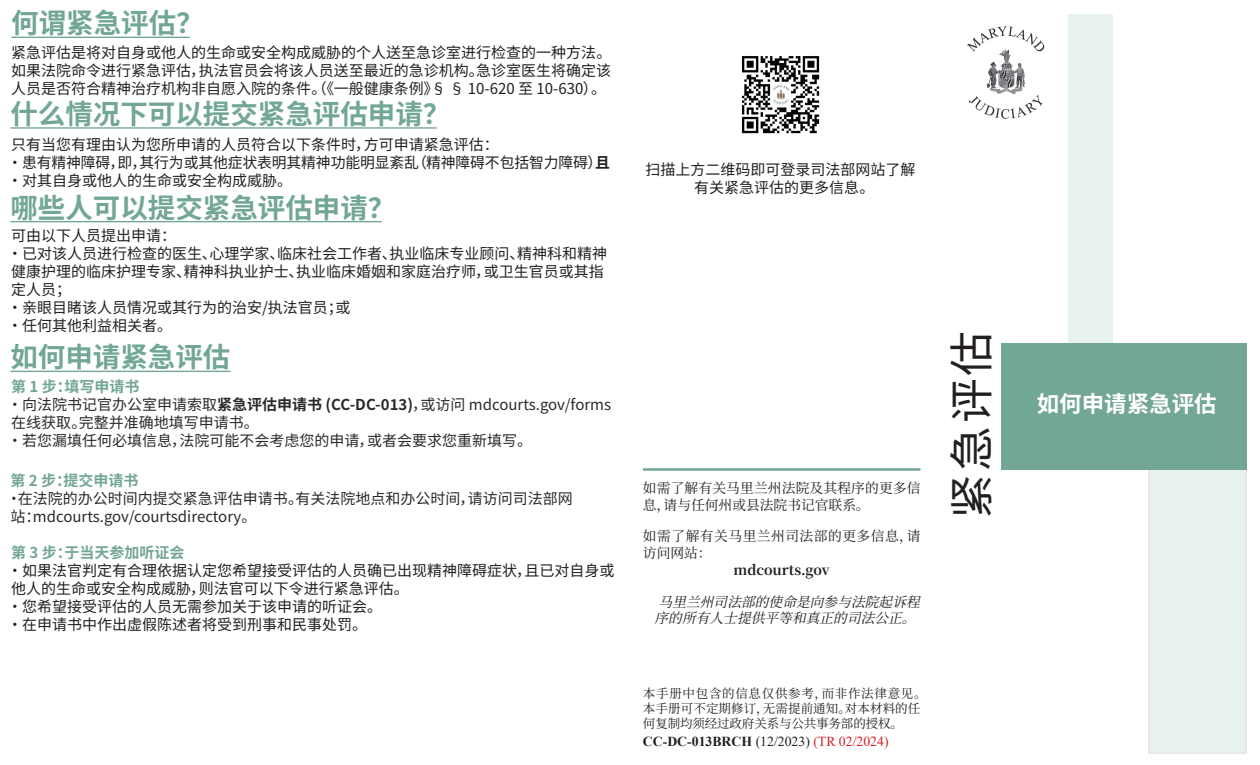
<style>
.page{position:relative;width:1260px;height:765px;background:#fff}
.page>*{position:absolute;margin:0;border:0;box-sizing:border-box;transform-origin:0 0}
.t1{font:45px "Source Han Sans CN";color:#231f20}
.t2{font:700 27.5px "Source Han Sans CN";color:#72a794}
.Body{font:700 22.5px "Source Han Sans CN";color:#fff}
.t3{font:15px/18px "Source Han Sans CN";color:#231f20}
.t4{font:15px/18px "Source Han Sans CN";color:#2b292a}
.t5{font:700 15px "Source Han Sans CN";color:#72a794}
.Body_text{font:italic 13.75px/16.5px "Source Han Serif SC";color:#231f20}
.Body_text-2{font:13.75px/16.5px "Source Han Serif SC";letter-spacing:.01em;color:#231f20}
.Body_text-3{font:700 13.75px "Times New Roman";color:#231f20}
.Body_text-4{font:13.75px/16.5px "Source Han Serif SC";letter-spacing:.035em;color:#231f20}
.Body_text-5{font:700 13.75px "Source Han Serif SC";color:#231f20}
.Body_text-6{font:12.5px/15px "Source Han Serif SC";letter-spacing:.01em;color:#231f20}
.s1{font-weight:700}
.s2{font-weight:400}
.s3{font-weight:400;color:#d12229}
</style>
<div class="page">
<div style="left:1149px;top:455px;width:97px;height:298px;background:#e7f1ee"></div>
<div style="left:1148px;top:455px;width:99px;height:299px;border:1px solid #e5e0ec"></div>
<div style="left:1068px;top:14px;width:45px;height:394px;background:#e7f1ee"></div>
<hr style="left:11px;top:37px;width:179px;height:1px;background:#72a794">
<img style="left:966px;top:26px;width:79px;height:93px">
<hr style="left:643px;top:468px;width:277px;height:3px;background:#72a794">
<div style="left:1001px;top:343px;width:246px;height:127px;background:#72a794"></div>
<hr style="left:10px;top:127px;width:427px;height:2px;background:#72a794">
<hr style="left:10px;top:221px;width:372px;height:1px;background:#72a794">
<hr style="left:10px;top:371px;width:220px;height:1px;background:#72a794">
<img style="left:741px;top:56px;width:79px;height:78px">
<p class="t2" style="left:11px;top:8px;width:194px">何谓紧急评估？</p>
<p class="t3" style="left:11px;top:44px;width:602px;text-align:justify">紧急评估是将对自身或他人的生命或安全构成威胁的个人送至急诊室进行检查的一种方法。如果法院命令进行紧急评估，执法官员会将该人员送至最近的急诊机构。急诊室医生将确定该人员是否符合精神治疗机构非自愿入院的条件。（《一般健康条例》§ § 10-620 至 10-630）。</p>
<p class="t2" style="left:10px;top:98px;width:441px">什么情况下可以提交紧急评估申请？</p>
<p class="t3" style="left:11px;top:136px;width:489px">只有当您有理由认为您所申请的人员符合以下条件时，方可申请紧急评估：</p>
<p class="t3" style="left:8px;top:154px;width:604px">• 患有精神障碍，即，其行为或其他症状表明其精神功能明显紊乱（精神障碍不包括智力障碍）<span class="s1">且</span></p>
<p class="t3" style="left:8px;top:172px;width:286px">• 对其自身或他人的生命或安全构成威胁。</p>
<p class="t2" style="left:10px;top:192px;width:386px">哪些人可以提交紧急评估申请？</p>
<p class="t3" style="left:11px;top:227px;width:166px">可由以下人员提出申请：</p>
<p class="t3" style="left:8px;top:245px;width:601px">• 已对该人员进行检查的医生、心理学家、临床社会工作者、执业临床专业顾问、精神科和精神健康护理的临床护理专家、精神科执业护士、执业临床婚姻和家庭治疗师，或卫生官员或其指定人员；</p>
<p class="t3" style="left:8px;top:299px;width:344px">• 亲眼目睹该人员情况或其行为的治安/执法官员；或</p>
<p class="t3" style="left:8px;top:317px;width:166px">• 任何其他利益相关者。</p>
<p class="t2" style="left:10px;top:342px;width:221px">如何申请紧急评估</p>
<p class="t5" style="left:11px;top:378px;width:130px">第 1 步：填写申请书</p>
<p class="t4" style="left:8px;top:396px;width:605px">• 向法院书记官办公室申请索取<span class="s1">紧急评估申请书 (CC-DC-013)</span>，或访问 mdcourts.gov/forms在线获取。完整并准确地填写申请书。</p>
<p class="t4" style="left:8px;top:432px;width:526px">• 若您漏填任何必填信息，法院可能不会考虑您的申请，或者会要求您重新填写。</p>
<p class="t5" style="left:10px;top:472px;width:130px">第 2 步：提交申请书</p>
<p class="t4" style="left:7px;top:489px;width:568px">•在法院的办公时间内提交紧急评估申请书。有关法院地点和办公时间，请访问司法部网站：mdcourts.gov/courtsdirectory。</p>
<p class="t5" style="left:11px;top:544px;width:175px">第 3 步：于当天参加听证会</p>
<p class="t3" style="left:7px;top:562px;width:609px">• 如果法官判定有合理依据认定您希望接受评估的人员确已出现精神障碍症状，且已对自身或他人的生命或安全构成威胁，则法官可以下令进行紧急评估。</p>
<p class="t3" style="left:7px;top:598px;width:376px">• 您希望接受评估的人员无需参加关于该申请的听证会。</p>
<p class="t3" style="left:7px;top:616px;width:361px">• 在申请书中作出虚假陈述者将受到刑事和民事处罚。</p>
<p class="t3" style="left:646px;top:161px;width:271px;text-align:center">扫描上方二维码即可登录司法部网站了解有关紧急评估的更多信息。</p>
<p class="Body_text-2" style="left:643px;top:480px;width:279px">如需了解有关马里兰州法院及其程序的更多信息，请与任何州或县法院书记官联系。</p>
<p class="Body_text-4" style="left:643px;top:528px;width:279px">如需了解有关马里 兰州司法部的更多信息，请访问网站：</p>
<p class="Body_text-5" style="left:733px;top:563px;width:98px">mdcourts.gov</p>
<p class="Body_text" style="left:655px;top:594px;width:275px">马里兰州司法部的使命是向参与法院起诉程序的所有人士提供平等和真正的司法公正。</p>
<p class="Body_text-6" style="left:643px;top:686px;width:285px">本手 册中包含的信息仅供参考，而非作法律意见。本 手册可不定期修 订，无 需提前 通 知。对本材料的任何 复 制 均须经过政府关系与公共事务部的 授 权。</p>
<p class="Body_text-3" style="left:643px;top:731px;width:247px">CC-DC-013BRCH <span class="s2">(12/2023)</span> <span class="s3">(TR 02/2024)</span></p>
<p class="t1" style="left:946px;top:519px;width:190px;rotate:-90deg">紧急评估</p>
<p class="Body" style="left:1037px;top:391px;width:181px">如何申请紧急评估</p>
</div>
